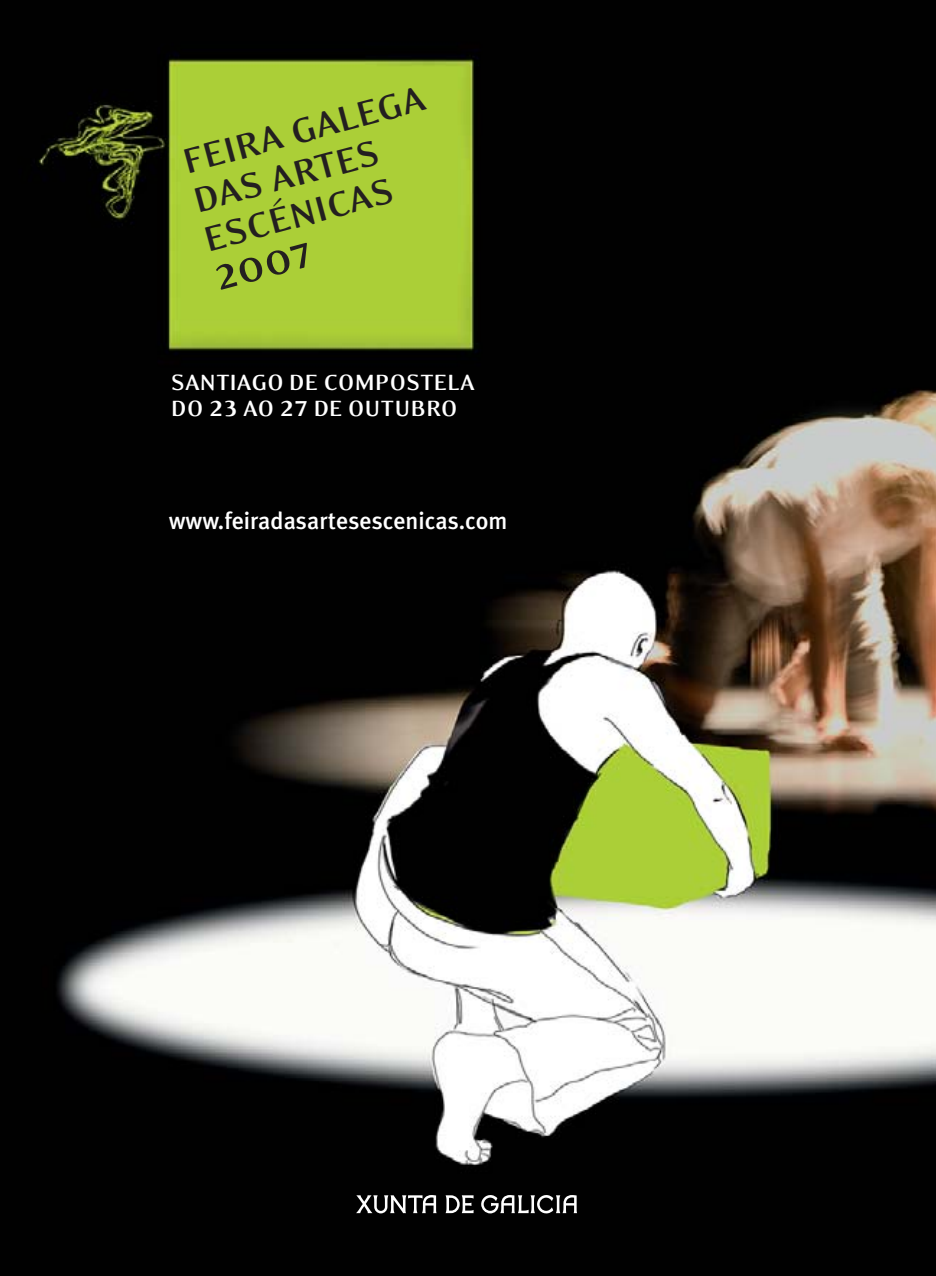
<style>
.page{position:relative;width:936px;height:1276px;background:#fff}
.page>*{position:absolute;margin:0;border:0;box-sizing:border-box;transform-origin:0 0}
.t1{font:700 48.9px "Eidetic Modern";color:#231f20}
.t2{font:700 40.5px/40.5px "Eidetic Modern";color:#231f20}
.t3{font:700 25.5px/25.8px "Eidetic Modern";letter-spacing:-.015em;color:#fff}
.t4{font:500 24px "Meta Plus";color:#fff}
.s1{font-size:31.2px}
</style>
<div class="page">
<img style="left:0;top:0;width:935px;height:1276px">
<svg style="left:356px;top:1195px;width:80px;height:18px"></svg>
<svg style="left:445px;top:1195px;width:28px;height:18px"></svg>
<svg style="left:481px;top:1195px;width:96px;height:18px"></svg>
<h2 class="t2" style="left:179px;top:146px;width:251px;rotate:-15deg">FEIRA GALEGA<br>DAS ARTES<br>ESCÉNICAS</h2>
<h1 class="t1" style="left:210px;top:261px;width:101px;rotate:-15deg">2007</h1>
<p class="t3" style="left:171px;top:372px;width:306px">SANTIAGO DE COMPOSTELA<br>DO <span class="s1">23</span> AO <span class="s1">27</span> DE OUTUBRO</p>
<p class="t4" style="left:169px;top:511px;width:340px">www.feiradasartesescenicas.com</p>
</div>
